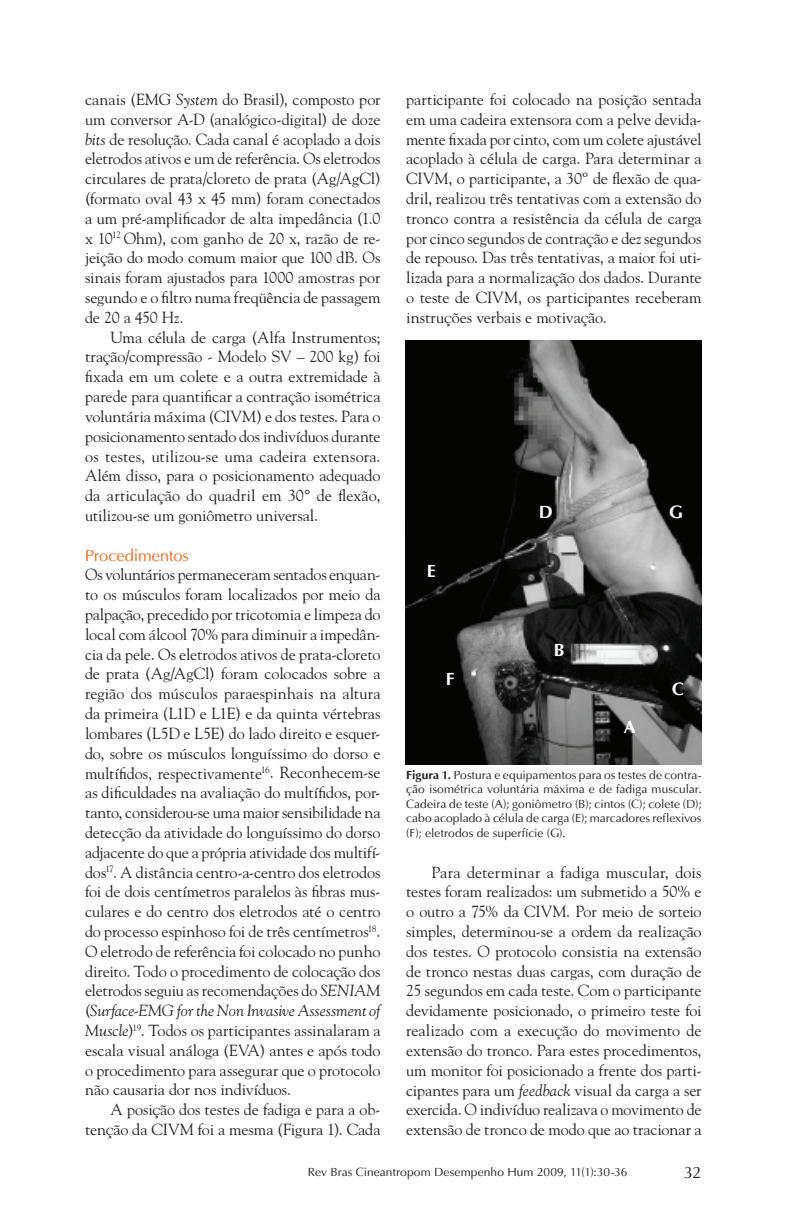
<style>
.page{position:relative;width:808px;height:1221px;background:#fff}
.page>*{position:absolute;margin:0;border:0;box-sizing:border-box;transform-origin:0 0}
.t1{font:700 18px "Ottawa";color:#fff}
.t2{font:16.5px "Ottawa Plain";letter-spacing:-.01em;color:#f36e21}
.t3{font:16.5px "Ottawa Plain";color:#231f20}
.t4{font:16.05px/19.8px "Goudy Std";letter-spacing:-.005em;color:#231f20;text-align:justify}
.t5{font:12px/14.4px "Ottawa Plain";letter-spacing:.005em;color:#231f20;text-align:justify}
.s1{font-style:italic}
.s2{font-family:"Ottawa";font-weight:700}
</style>
<div class="page">
<img style="left:405px;top:340px;width:296px;height:424px">
<p class="t4" style="left:85px;top:89px;width:297px">canais (EMG <span class="s1">System</span> do Brasil), composto por um conversor A-D (analógico-digital) de doze <span class="s1">bits</span> de resolução. Cada canal é acoplado a dois eletrodos ativos e um de referência. Os eletrodos circulares de prata/cloreto de prata (Ag/AgCl) (formato oval 43 x 45 mm) foram conectados a um pré-amplificador de alta impedância (1.0 x 10<sup>12</sup> Ohm), com ganho de 20 x, razão de re&shy;jeição do modo comum maior que 100 dB. Os sinais foram ajustados para 1000 amostras por segundo e o filtro numa freqüência de passagem de 20 a 450 Hz.</p>
<p class="t4" style="left:85px;top:327px;width:297px;text-indent:26px">Uma célula de carga (Alfa Instrumentos; tração/compressão - Modelo SV – 200 kg) foi fixada em um colete e a outra extremidade à parede para quantificar a contração isométrica voluntária máxima (CIVM) e dos testes. Para o posicionamento sentado dos indivíduos durante os testes, utilizou-se uma cadeira extensora.<br>Além disso, para o posicionamento adequado da articulação do quadril em 30° de flexão, utilizou-se um goniômetro universal.</p>
<p class="t2" style="left:85px;top:545px;width:105px">Procedimentos</p>
<p class="t4" style="left:85px;top:564px;width:297px">Os voluntários permaneceram sentados enquan&shy;to os músculos foram localizados por meio da palpação, precedido por tricotomia e limpeza do local com álcool 70% para diminuir a impedân&shy;cia da pele. Os eletrodos ativos de prata-cloreto de prata (Ag/AgCl) foram colocados sobre a região dos músculos paraespinhais na altura da primeira (L1D e L1E) e da quinta vértebras lombares (L5D e L5E) do lado direito e esquer&shy;do, sobre os músculos longuíssimo do dorso e multífidos, respectivamente<sup>16</sup>. Reconhecem-se as dificuldades na avaliação do multífidos, por&shy;tanto, considerou-se uma maior sensibilidade na detecção da atividade do longuíssimo do dorso adjacente do que a própria atividade dos multifí&shy;dos<sup>17</sup>. A distância centro-a-centro dos eletrodos foi de dois centímetros paralelos às fibras mus&shy;culares e do centro dos eletrodos até o centro do processo espinhoso foi de três centímetros<sup>18</sup>.<br>O eletrodo de referência foi colocado no punho direito. Todo o procedimento de colocação dos eletrodos seguiu as recomendações do <span class="s1">SENIAM </span>(<span class="s1">Surface-EMG for the Non Invasive Assessment of Muscle</span>)<sup>19</sup>. Todos os participantes assinalaram a escala visual análoga (EVA) antes e após todo o procedimento para assegurar que o protocolo não causaria dor nos indivíduos.</p>
<p class="t4" style="left:85px;top:1099px;width:297px;text-align:right">A posição dos testes de fadiga e para a ob&shy;tenção da CIVM foi a mesma (Figura 1). Cada</p>
<p class="t4" style="left:406px;top:89px;width:297px">participante foi colocado na posição sentada em uma cadeira extensora com a pelve devida&shy;mente fixada por cinto, com um colete ajustável acoplado à célula de carga. Para determinar a CIVM, o participante, a 30º de flexão de qua&shy;dril, realizou três tentativas com a extensão do tronco contra a resistência da célula de carga por cinco segundos de contração e dez segundos de repouso. Das três tentativas, a maior foi uti&shy;lizada para a normalização dos dados. Durante o teste de CIVM, os participantes receberam instruções verbais e motivação.</p>
<p class="t1" style="left:427px;top:559px;width:10px">E</p>
<p class="t1" style="left:446px;top:668px;width:10px">F</p>
<p class="t1" style="left:539px;top:500px;width:15px">D</p>
<p class="t1" style="left:669px;top:500px;width:15px">G</p>
<p class="t1" style="left:554px;top:638px;width:12px">B</p>
<p class="t1" style="left:624px;top:715px;width:14px">A</p>
<p class="t1" style="left:672px;top:677px;width:14px">C</p>
<p class="t5" style="left:406px;top:767px;width:297px"><span class="s2">Figura 1.</span> Postura e equipamentos para os testes de contra&shy;ção isométrica voluntária máxima e de fadiga muscular.<br>Cadeira de teste (A); goniômetro (B); cintos (C); colete (D); cabo acoplado à célula de carga (E); marcadores reflexivos (F); eletrodos de superfície (G).</p>
<p class="t4" style="left:406px;top:861px;width:297px;text-indent:26px">Para determinar a fadiga muscular, dois testes foram realizados: um submetido a 50% e o outro a 75% da CIVM. Por meio de sorteio simples, determinou-se a ordem da realização dos testes. O protocolo consistia na extensão de tronco nestas duas cargas, com duração de 25 segundos em cada teste. Com o participante devidamente posicionado, o primeiro teste foi realizado com a execução do movimento de extensão do tronco. Para estes procedimentos, um monitor foi posicionado a frente dos parti&shy;cipantes para um <span class="s1">feedback</span> visual da carga a ser exercida. O indivíduo realizava o movimento de extensão de tronco de modo que ao tracionar a</p>
<p class="t5" style="left:308px;top:1165px;width:321px">Rev Bras Cineantropom Desempenho Hum 2009, 11(1):30-36</p>
<p class="t3" style="left:684px;top:1162px;width:19px">32</p>
</div>
